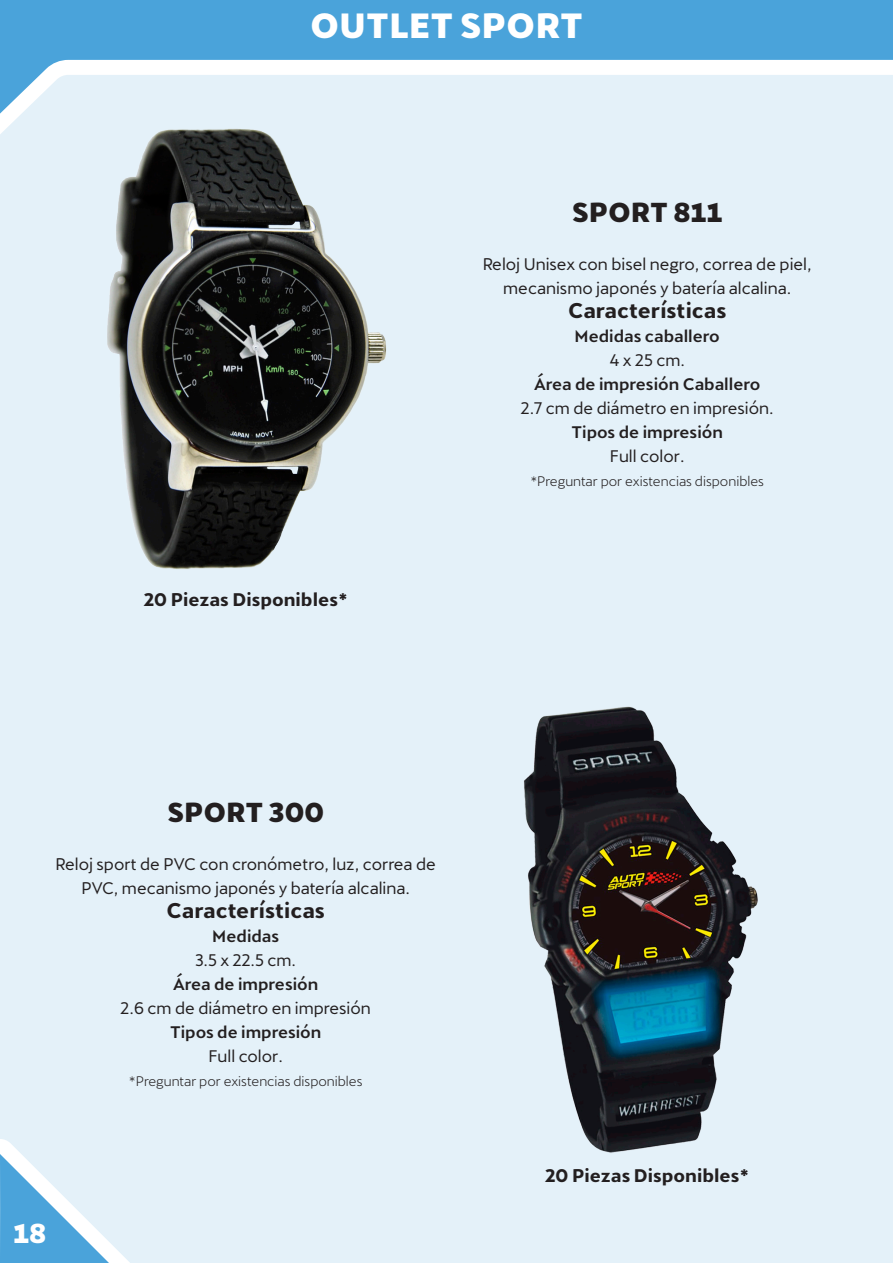
<style>
.page{position:relative;width:893px;height:1263px;background:#fff}
.page>*{position:absolute;margin:0;border:0;box-sizing:border-box;transform-origin:0 0}
.t1{font:800 34.5px "Cupra";color:#fff}
.Titulo{font:800 27px "Cupra";color:#231f20}
.t2{font:800 27px "Cupra";color:#fff}
.t3{font:700 21px "Cupra";color:#231f20}
.t4{font:700 18px "Cupra";color:#231f20}
.Texto{font:16.5px/24px "Cupra";color:#231f20;text-align:center}
.Texto_Negritas{font:500 16.5px "Cupra";color:#231f20}
.Titulo-2{font:16.5px/24px "Cupra";color:#231f20;text-align:center}
.Titulo-3{font:13.5px "Cupra";color:#231f20}
</style>
<div class="page">
<svg style="left:0;top:0;width:893px;height:75px;fill:#4aa3da"></svg>
<div style="left:0;top:75px;width:892px;height:1188px;background:#e4f1f9"></div>
<svg style="left:892px;top:75px;width:1px;height:1188px"></svg>
<img style="left:517px;top:702px;width:248px;height:456px">
<img style="left:100px;top:126px;width:291px;height:456px">
<p class="t1" style="left:310px;top:6px;width:274px">OUTLET SPORT</p>
<p class="Titulo" style="left:572px;top:197px;width:152px">SPORT 811</p>
<p class="Texto" style="left:483px;top:249px;width:331px">Reloj Unisex con bisel negro, correa de piel, mecanismo japonés y batería alcalina.</p>
<p class="Texto_Negritas" style="left:575px;top:327px;width:147px">Medidas caballero</p>
<p class="Texto" style="left:609px;top:345px;width:77px">4 x 25 cm.</p>
<p class="Texto_Negritas" style="left:534px;top:375px;width:228px">Área de impresión Caballero</p>
<p class="Texto" style="left:521px;top:393px;width:254px">2.7 cm de diámetro en impresión.</p>
<p class="Texto_Negritas" style="left:571px;top:423px;width:153px">Tipos de impresión</p>
<p class="Texto" style="left:610px;top:441px;width:76px">Full color.</p>
<p class="t3" style="left:568px;top:298px;width:160px">Características</p>
<p class="t4" style="left:144px;top:589px;width:206px">20 Piezas Disponibles*</p>
<p class="Titulo-3" style="left:530px;top:469px;width:235px">*Preguntar por existencias disponibles</p>
<p class="Titulo" style="left:167px;top:797px;width:158px">SPORT 300</p>
<p class="Titulo-2" style="left:56px;top:849px;width:382px">Reloj sport de PVC con cronómetro, luz, correa de<br>PVC, mecanismo japonés y batería alcalina.</p>
<p class="Texto_Negritas" style="left:212px;top:927px;width:68px">Medidas</p>
<p class="Texto" style="left:195px;top:945px;width:102px">3.5 x 22.5 cm.</p>
<p class="Texto_Negritas" style="left:173px;top:975px;width:147px">Área de impresión</p>
<p class="Texto" style="left:121px;top:993px;width:252px">2.6 cm de diámetro en impresión</p>
<p class="Texto_Negritas" style="left:170px;top:1023px;width:153px">Tipos de impresión</p>
<p class="Texto" style="left:208px;top:1041px;width:76px">Full color.</p>
<p class="t3" style="left:167px;top:898px;width:160px">Características</p>
<p class="Titulo-3" style="left:129px;top:1069px;width:235px">*Preguntar por existencias disponibles</p>
<h2 class="t2" style="left:13px;top:1218px;width:35px">18</h2>
<p class="t4" style="left:545px;top:1165px;width:206px">20 Piezas Disponibles*</p>
</div>
